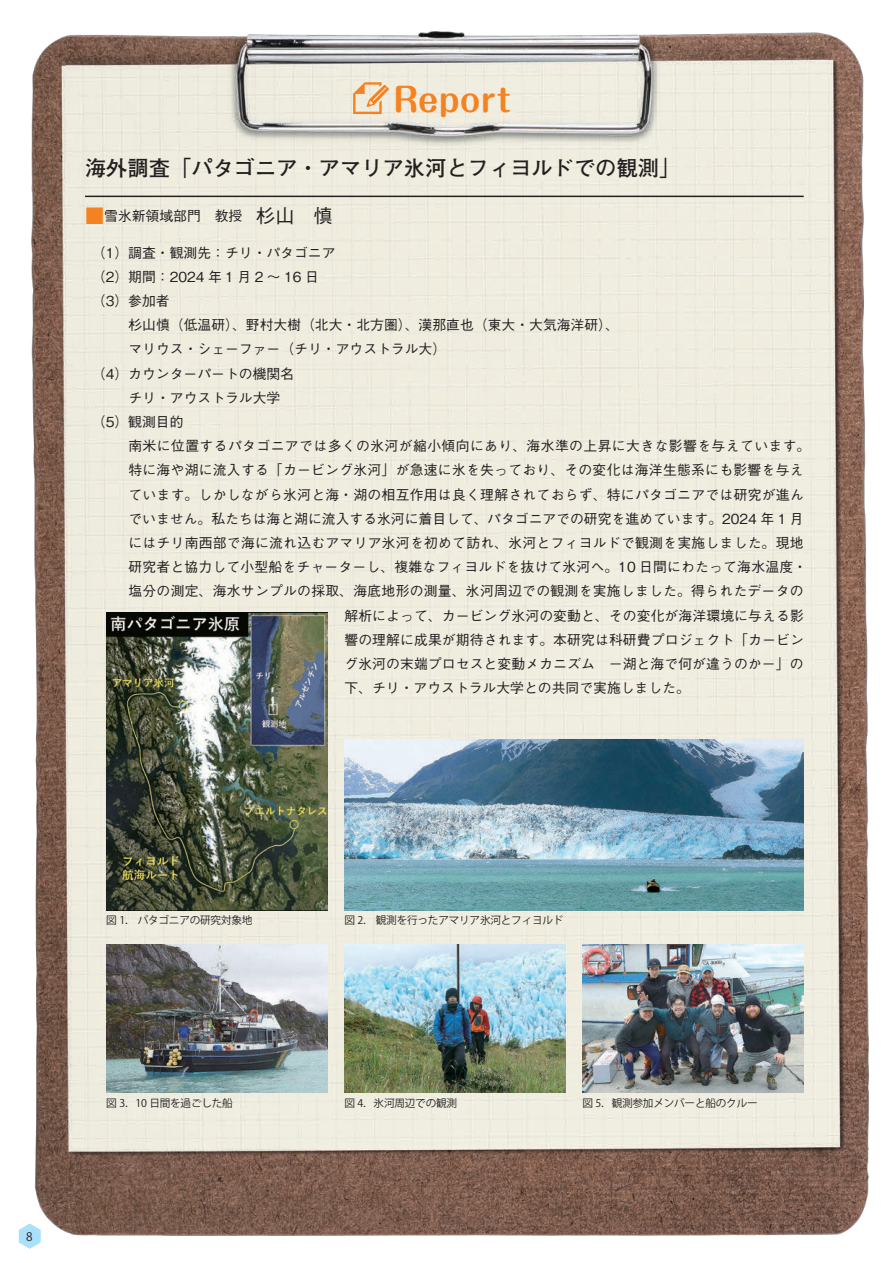
<style>
.page{position:relative;width:893px;height:1263px;background:#fff}
.page>*{position:absolute;margin:0;border:0;box-sizing:border-box;transform-origin:0 0}
.t1{font:700 33px "Maru Fo Pro";color:#f58220}
.t2{font:700 21.3px "Futo Go B101 Pro";color:#231f20}
.t3{font:500 13.8px/24.2px "Gothic BBB Pro";letter-spacing:.015em;color:#231f20}
.t4{font:11.7px "Koz Go Pr 6 N";color:#231f20}
.t5{font:10.65px "Koz Go Pro";letter-spacing:-.02em;color:#231f20}
.s1{font-size:19.2px;color:#f58220}
.s2{font-size:19.2px}
</style>
<div class="page">
<img style="left:31px;top:31px;width:838px;height:1205px">
<svg style="left:353px;top:82px;width:36px;height:32px"></svg>
<hr style="left:85px;top:196px;width:719px;height:1px;background:#231f20">
<img style="left:106px;top:612px;width:221px;height:298px">
<img style="left:344px;top:740px;width:460px;height:170px">
<img style="left:106px;top:944px;width:221px;height:149px">
<img style="left:344px;top:944px;width:222px;height:149px">
<img style="left:583px;top:944px;width:221px;height:149px">
<svg style="left:19px;top:1223px;width:22px;height:26px"></svg>
<h1 class="t1" style="left:393px;top:73px;width:119px">Report</h1>
<h2 class="t2" style="left:85px;top:151px;width:597px">海外調査「パタゴニア・アマリア氷河とフィヨルドでの観測」</h2>
<p class="t3" style="left:85px;top:202px;width:249px"><span class="s1">■</span>雪氷新領域部門　教授　<span class="s2">杉山　慎</span></p>
<p class="t3" style="left:85px;top:239px;width:252px">　（1）調査・観測先：チリ・パタゴニア　（2）期間：2024 年 1 月 2 ～ 16 日　（3）参加者</p>
<p class="t3" style="left:128px;top:311px;width:492px">杉山慎（低温研）、野村大樹（北大・北方圏）、漢那直也（東大・大気海洋研）、</p>
<p class="t3" style="left:128px;top:335px;width:319px">マリウス・シェーファー（チリ・アウストラル大）</p>
<p class="t3" style="left:85px;top:360px;width:211px">　（4）カウンターパートの機関名</p>
<p class="t3" style="left:128px;top:384px;width:154px">チリ・アウストラル大学</p>
<p class="t3" style="left:85px;top:408px;width:100px">　（5）観測目的</p>
<p class="t3" style="left:128px;top:432px;width:683px">南米に位置するパタゴニアでは多くの氷河が縮小傾向にあり、海水準の上昇に大きな影響を与えています。</p>
<p class="t3" style="left:128px;top:456px;width:677px">特に海や湖に流入する「カービング氷河」が急速に氷を失っており、その変化は海洋生態系にも影響を与え</p>
<p class="t3" style="left:128px;top:481px;width:677px">ています。しかしながら氷河と海・湖の相互作用は良く理解されておらず、特にパタゴニアでは研究が進ん</p>
<p class="t3" style="left:128px;top:505px;width:677px">でいません。私たちは海と湖に流入する氷河に着目して、パタゴニアでの研究を進めています。2024 年 1 月</p>
<p class="t3" style="left:128px;top:529px;width:677px">にはチリ南西部で海に流れ込むアマリア氷河を初めて訪れ、氷河とフィヨルドで観測を実施しました。現地</p>
<p class="t3" style="left:128px;top:553px;width:680px">研究者と協力して小型船をチャーターし、複雑なフィヨルドを抜けて氷河へ。10 日間にわたって海水温度・</p>
<p class="t3" style="left:128px;top:577px;width:677px">塩分の測定、海水サンプルの採取、海底地形の測量、氷河周辺での観測を実施しました。得られたデータの</p>
<p class="t3" style="left:344px;top:601px;width:461px">解析によって、カービング氷河の変動と、その変化が海洋環境に与える影</p>
<p class="t3" style="left:344px;top:626px;width:461px">響の理解に成果が期待されます。本研究は科研費プロジェクト「カービン</p>
<p class="t3" style="left:344px;top:650px;width:461px">グ氷河の末端プロセスと変動メカニズム　－湖と海で何が違うのか－」の</p>
<p class="t3" style="left:344px;top:674px;width:347px">下、チリ・アウストラル大学との共同で実施しました。</p>
<p class="t4" style="left:26px;top:1230px;width:8px">8</p>
<p class="t5" style="left:106px;top:913px;width:148px">図 1． パタゴニアの研究対象地</p>
<p class="t5" style="left:344px;top:913px;width:221px">図 2． 観測を行ったアマリア氷河とフィヨルド</p>
<p class="t5" style="left:106px;top:1096px;width:128px">図 3．10 日間を過ごした船</p>
<p class="t5" style="left:344px;top:1096px;width:114px">図 4．氷河周辺での観測</p>
<p class="t5" style="left:583px;top:1096px;width:177px">図 5．観測参加メンバーと船のクルー</p>
</div>
